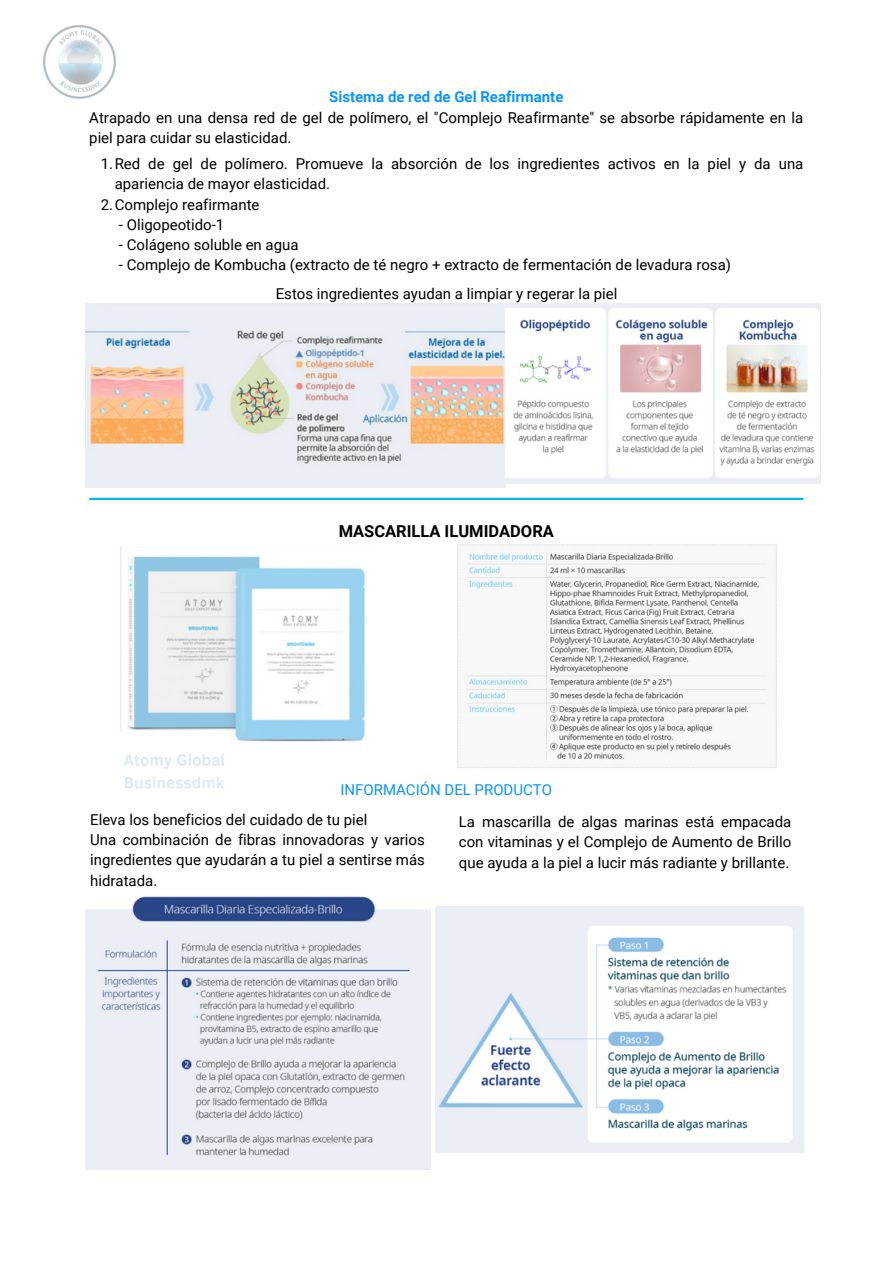
<style>
.page{position:relative;width:893px;height:1264px;background:#fff}
.page>*{position:absolute;margin:0;border:0;box-sizing:border-box;transform-origin:0 0}
.t1{font:700 16.5px "Roboto";color:#000}
.t2{font:15px/20.2px "Roboto";color:#000}
.t3{font:700 15px "Roboto";color:#0795ff}
.t4{font:15px "Roboto";color:#0795ff}
</style>
<div class="page">
<img style="left:85px;top:303px;width:420px;height:185px">
<img style="left:505px;top:303px;width:315px;height:180px">
<img style="left:120px;top:547px;width:245px;height:195px">
<img style="left:457px;top:544px;width:320px;height:224px">
<hr style="left:89px;top:498px;width:714px;height:2px;background:#02b6ef">
<img style="left:85px;top:896px;width:345px;height:273px">
<img style="left:436px;top:907px;width:367px;height:245px">
<img style="left:43px;top:25px;width:73px;height:74px">
<img style="left:120px;top:732px;width:108px;height:57px">
<p class="t3" style="left:329px;top:88px;width:236px">Sistema de red de Gel Reafirmante</p>
<p class="t2" style="left:89px;top:107px;width:715px">Atrapado en una densa red de gel de polímero, el "Complejo Reafirmante" se absorbe rápidamente en la piel para cuidar su elasticidad.</p>
<p class="t2" style="left:101px;top:154px;width:704px">1.Red de gel de polímero. Promueve la absorción de los ingredientes activos en la piel y da una</p>
<p class="t2" style="left:115px;top:174px;width:217px">apariencia de mayor elasticidad.</p>
<p class="t2" style="left:101px;top:194px;width:160px">2.Complejo reafirmante</p>
<p class="t2" style="left:119px;top:214px;width:107px">- Oligopeotido-1</p>
<p class="t2" style="left:119px;top:235px;width:181px">- Colágeno soluble en agua</p>
<p class="t2" style="left:276px;top:251px;width:457px;line-height:29px;text-indent:-157px">- Complejo de Kombucha (extracto de té negro + extracto de fermentación de levadura rosa)<br>Estos ingredientes ayudan a limpiar y regerar la piel</p>
<p class="t1" style="left:339px;top:521px;width:217px">MASCARILLA ILUMIDADORA</p>
<p class="t4" style="left:340px;top:781px;width:213px">INFORMACIÓN DEL PRODUCTO</p>
<p class="t2" style="left:90px;top:809px;width:336px">Eleva los beneficios del cuidado de tu piel<br>Una combinación de fibras innovadoras y varios ingredientes que ayudarán a tu piel a sentirse más hidratada.</p>
<p class="t2" style="left:459px;top:811px;width:334px;text-align:justify">La mascarilla de algas marinas está empacada con vitaminas y el Complejo de Aumento de Brillo que ayuda a la piel a lucir más radiante y brillante.</p>
</div>
